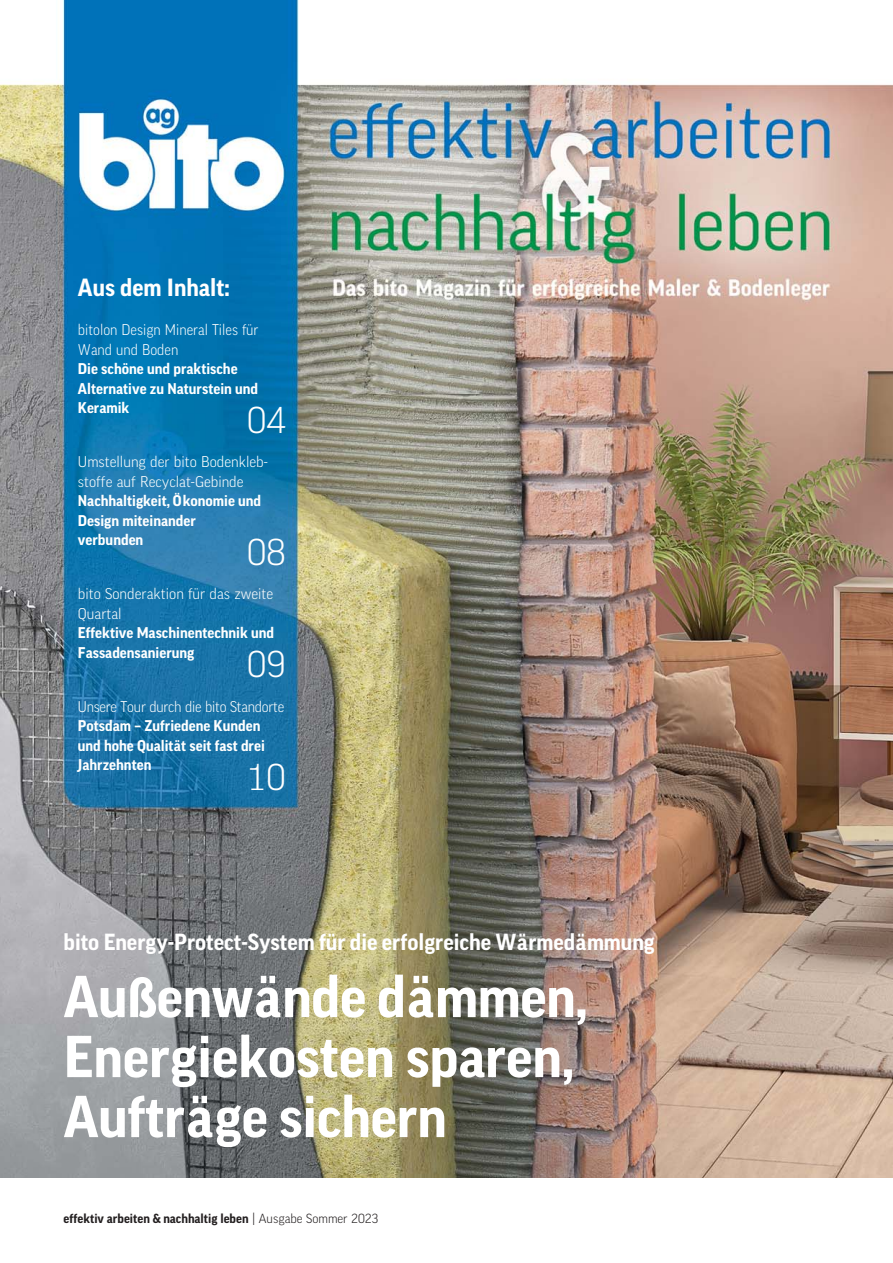
<style>
.page{position:relative;width:893px;height:1263px;background:#fff}
.page>*{position:absolute;margin:0;border:0;box-sizing:border-box;transform-origin:0 0}
.t1{font:700 57px/60px "FF Good Pro";letter-spacing:-.005em;color:#fff}
.t2{font:300 36px "FF Good Pro";color:#fff}
.t3{font:700 24px "FF Good Pro";color:#fff}
.t4{font:700 22.5px "FF Good Pro";color:#fff}
.t5{font:700 15px/19.5px "FF Good Pro";color:#fff}
.t6{font:300 15px/19.5px "FF Good Pro";color:#fff}
.t7{font:300 15px/19.5px "FF Good Pro";color:#fff;scale:.96 1}
.t8{font:700 12.75px "FF Good Pro";color:#231f20}
.s1{font-weight:300}
</style>
<div class="page">
<img style="left:0;top:0;width:893px;height:1178px">
<h3 class="t3" style="left:78px;top:278px;width:153px">Aus dem Inhalt:</h3>
<p class="t7" style="left:78px;top:321px;width:189px">bitolon Design Mineral Tiles für<br>Wand und Boden</p>
<p class="t5" style="left:78px;top:360px;width:182px">Die schöne und praktische<br>Alternative zu Naturstein und<br>Keramik</p>
<h2 class="t2" style="left:247px;top:406px;width:40px">04</h2>
<p class="t6" style="left:78px;top:453px;width:191px">Umstellung der bito Bodenkleb&shy;stoffe auf Recyclat-Gebinde</p>
<p class="t5" style="left:78px;top:492px;width:185px">Nachhaltigkeit, Ökonomie und<br>Design miteinander verbunden</p>
<h2 class="t2" style="left:247px;top:538px;width:40px">08</h2>
<p class="t6" style="left:78px;top:585px;width:197px">bito Sonderaktion für das zweite<br>Quartal</p>
<p class="t5" style="left:78px;top:624px;width:198px">Effektive Maschinentechnik und<br>Fassadensanierung</p>
<h2 class="t2" style="left:247px;top:650px;width:40px">09</h2>
<p class="t7" style="left:78px;top:698px;width:216px">Unsere Tour durch die bito Standorte</p>
<p class="t5" style="left:78px;top:717px;width:188px">Potsdam – Zufriedene Kunden und hohe Qualität seit fast drei<br>Jahrzehnten</p>
<h2 class="t2" style="left:247px;top:763px;width:40px">10</h2>
<h3 class="t4" style="left:64px;top:933px;width:593px">bito Energy-Protect-System für die erfolgreiche Wärmedämmung</h3>
<h1 class="t1" style="left:64px;top:971px;width:526px">Außenwände dämmen,<br>Energiekosten sparen,<br>Aufträge sichern</h1>
<p class="t8" style="left:64px;top:1213px;width:316px">effektiv arbeiten &amp; nachhaltig leben <span class="s1">| Ausgabe Sommer 2023</span></p>
</div>
